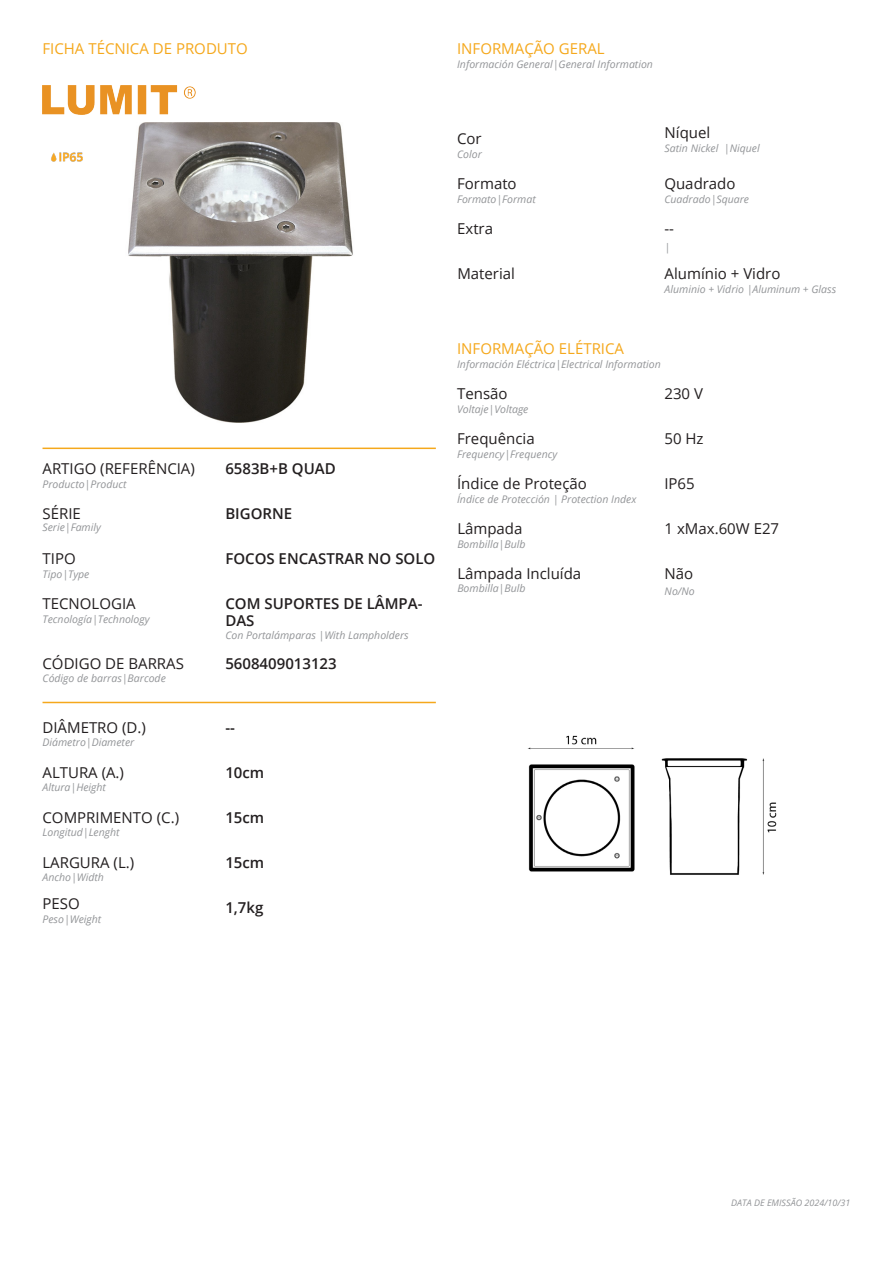
<style>
.page{position:relative;width:893px;height:1263px;background:#fff}
.page>*{position:absolute;margin:0;border:0;box-sizing:border-box;transform-origin:0 0}
.t1{font:15px "Open Sans";color:#231f20}
.t2{font:600 15px/16.5px "Open Sans";color:#231f20}
.t3{font:15px "Open Sans";color:#f5a81c}
.ing_es{font:italic 10.5px "Open Sans";color:#939598}
.t4{font:italic 9px "Open Sans";color:#939598}
</style>
<div class="page">
<img style="left:128px;top:122px;width:225px;height:300px">
<img style="left:527px;top:735px;width:250px;height:140px">
<hr style="left:43px;top:448px;width:393px;height:1px;background:#f5a81c">
<hr style="left:43px;top:702px;width:393px;height:1px;background:#f5a81c">
<img style="left:43px;top:85px;width:153px;height:29px">
<img style="left:51px;top:152px;width:32px;height:10px">
<p class="t3" style="left:43px;top:38px;width:207px">FICHA TÉCNICA DE PRODUTO</p>
<p class="t3" style="left:457px;top:38px;width:149px">INFORMAÇÃO GERAL</p>
<p class="ing_es" style="left:457px;top:56px;width:197px">Información General|General Information</p>
<p class="t1" style="left:457px;top:128px;width:26px">Cor</p>
<p class="ing_es" style="left:457px;top:146px;width:26px">Color</p>
<p class="t1" style="left:457px;top:173px;width:61px">Formato</p>
<p class="ing_es" style="left:457px;top:191px;width:80px">Formato|Format</p>
<p class="t1" style="left:457px;top:218px;width:37px">Extra</p>
<p class="t1" style="left:457px;top:263px;width:59px">Material</p>
<p class="t1" style="left:665px;top:122px;width:47px">Níquel</p>
<p class="ing_es" style="left:665px;top:140px;width:97px">Satin Nickel |Niquel</p>
<p class="t1" style="left:664px;top:173px;width:73px">Quadrado</p>
<p class="ing_es" style="left:664px;top:191px;width:86px">Cuadrado|Square</p>
<p class="t1" style="left:664px;top:218px;width:11px">--</p>
<p class="ing_es" style="left:664px;top:239px;width:7px">|</p>
<p class="t1" style="left:665px;top:263px;width:117px">Alumínio + Vidro</p>
<p class="ing_es" style="left:665px;top:282px;width:173px">Aluminio + Vidrio |Aluminum + Glass</p>
<p class="t1" style="left:43px;top:458px;width:154px">ARTIGO (REFERÊNCIA)</p>
<p class="ing_es" style="left:43px;top:476px;width:86px">Producto|Product</p>
<p class="t1" style="left:43px;top:503px;width:40px">SÉRIE</p>
<p class="ing_es" style="left:43px;top:520px;width:60px">Serie|Family</p>
<p class="t1" style="left:43px;top:548px;width:35px">TIPO</p>
<p class="ing_es" style="left:43px;top:566px;width:48px">Tipo|Type</p>
<p class="t1" style="left:43px;top:593px;width:95px">TECNOLOGIA</p>
<p class="ing_es" style="left:43px;top:611px;width:109px">Tecnología|Technology</p>
<p class="t1" style="left:43px;top:653px;width:143px">CÓDIGO DE BARRAS</p>
<p class="ing_es" style="left:43px;top:671px;width:125px">Código de barras|Barcode</p>
<p class="t1" style="left:43px;top:717px;width:105px">DIÂMETRO (D.)</p>
<p class="ing_es" style="left:43px;top:735px;width:93px">Diámetro|Diameter</p>
<p class="t1" style="left:43px;top:762px;width:83px">ALTURA (A.)</p>
<p class="ing_es" style="left:43px;top:780px;width:65px">Altura|Height</p>
<p class="t1" style="left:43px;top:807px;width:138px">COMPRIMENTO (C.)</p>
<p class="ing_es" style="left:43px;top:825px;width:79px">Longitud|Lenght</p>
<p class="t1" style="left:43px;top:852px;width:93px">LARGURA (L.)</p>
<p class="ing_es" style="left:43px;top:870px;width:63px">Ancho|Width</p>
<p class="t1" style="left:43px;top:893px;width:39px">PESO</p>
<p class="ing_es" style="left:43px;top:911px;width:60px">Peso|Weight</p>
<p class="t2" style="left:225px;top:460px;width:112px">6583B+B QUAD</p>
<p class="t2" style="left:225px;top:505px;width:68px">BIGORNE</p>
<p class="t2" style="left:225px;top:550px;width:211px">FOCOS ENCASTRAR NO SOLO</p>
<p class="t2" style="left:225px;top:595px;width:199px">COM SUPORTES DE LÂMPA-<br>DAS</p>
<p class="ing_es" style="left:225px;top:628px;width:185px">Con Portalámparas |With Lampholders</p>
<p class="t2" style="left:225px;top:655px;width:113px">5608409013123</p>
<p class="t3" style="left:457px;top:338px;width:168px">INFORMAÇÃO ELÉTRICA</p>
<p class="ing_es" style="left:457px;top:356px;width:205px">Información Eléctrica|Electrical Information</p>
<p class="t1" style="left:457px;top:383px;width:52px">Tensão</p>
<p class="ing_es" style="left:457px;top:401px;width:73px">Voltaje|Voltage</p>
<p class="t1" style="left:457px;top:428px;width:79px">Frequência</p>
<p class="ing_es" style="left:457px;top:446px;width:102px">Frequency|Frequency</p>
<p class="t1" style="left:664px;top:383px;width:40px">230 V</p>
<p class="t1" style="left:664px;top:428px;width:41px">50 Hz</p>
<p class="t1" style="left:457px;top:473px;width:131px">Índice de Proteção</p>
<p class="t1" style="left:664px;top:473px;width:32px">IP65</p>
<p class="ing_es" style="left:457px;top:491px;width:181px">Índice de Protección | Protection Index</p>
<p class="t1" style="left:457px;top:518px;width:67px">Lâmpada</p>
<p class="ing_es" style="left:457px;top:537px;width:70px">Bombilla|Bulb</p>
<p class="t1" style="left:457px;top:563px;width:125px">Lâmpada Incluída</p>
<p class="ing_es" style="left:457px;top:581px;width:70px">Bombilla|Bulb</p>
<p class="t1" style="left:665px;top:518px;width:116px">1 xMax.60W E27</p>
<p class="t1" style="left:665px;top:563px;width:30px">Não</p>
<p class="ing_es" style="left:665px;top:584px;width:32px">No/No</p>
<p class="t2" style="left:225px;top:719px;width:11px">--</p>
<p class="t2" style="left:225px;top:764px;width:40px">10cm</p>
<p class="t2" style="left:225px;top:809px;width:40px">15cm</p>
<p class="t2" style="left:225px;top:854px;width:40px">15cm</p>
<p class="t2" style="left:225px;top:899px;width:40px">1,7kg</p>
<p class="t4" style="left:731px;top:1197px;width:121px">DATA DE EMISSÃO 2024/10/31</p>
</div>
